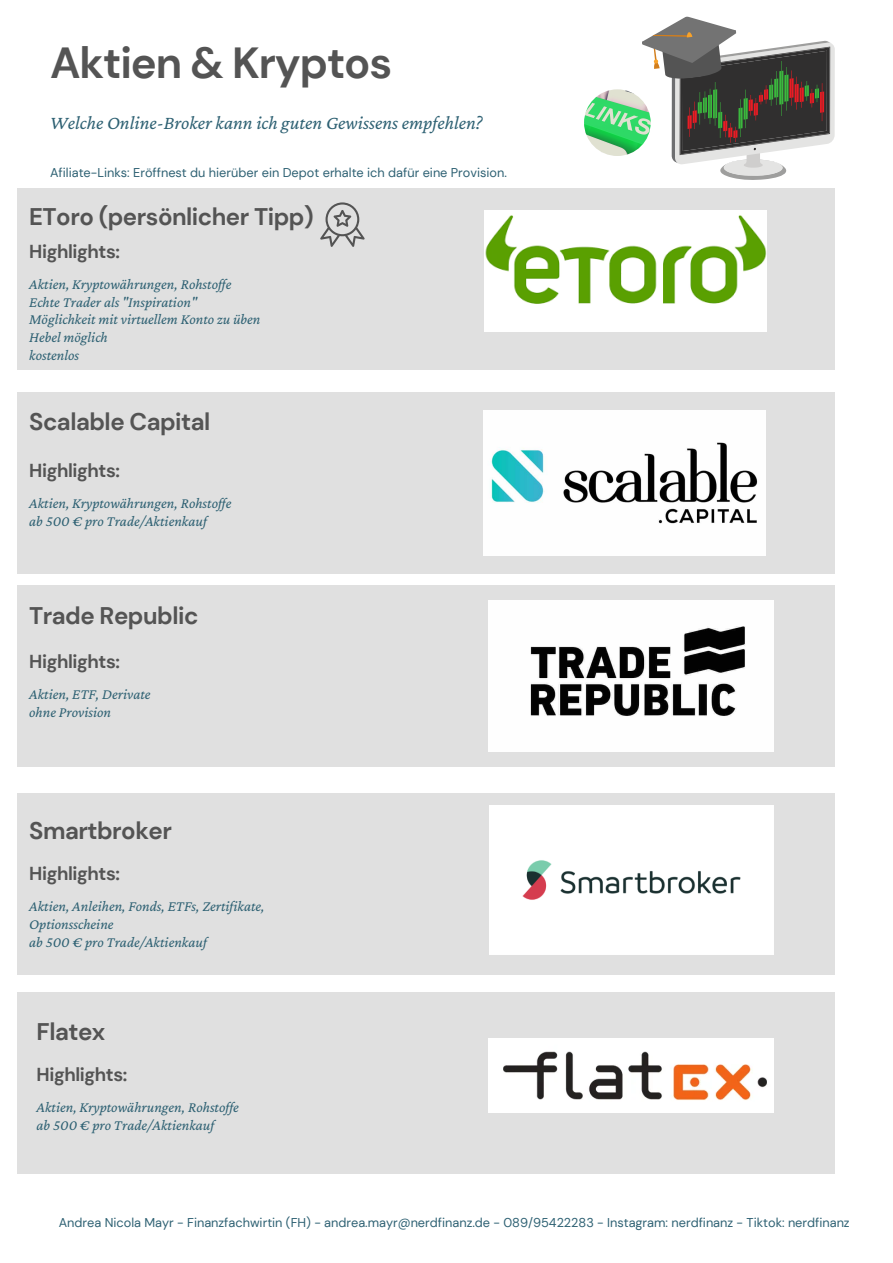
<style>
.page{position:relative;width:893px;height:1263px;background:#fff}
.page>*{position:absolute;margin:0;border:0;box-sizing:border-box;transform-origin:0 0}
.t1{font:700 43.42px "DM Sans";letter-spacing:-.025em;color:#545454}
.t2{font:700 24px "DM Sans";letter-spacing:-.02em;color:#545454}
.t3{font:italic 19.35px "Crimson Pro";color:#2e6173}
.t4{font:700 18.75px "DM Sans";letter-spacing:-.02em;color:#545454}
.t5{font:italic 15px/17.9px "Crimson Pro";color:#2e6173}
.t6{font:12.75px "DM Sans";color:#2e6173}
</style>
<div class="page">
<div style="left:17px;top:189px;width:818px;height:181px;background:#e0e0e0"></div>
<svg style="left:320px;top:202px;width:44px;height:45px"></svg>
<div style="left:17px;top:392px;width:818px;height:181px;background:#e0e0e0"></div>
<img style="left:484px;top:410px;width:282px;height:145px">
<div style="left:17px;top:585px;width:818px;height:181px;background:#e0e0e0"></div>
<div style="left:17px;top:794px;width:818px;height:181px;background:#e0e0e0"></div>
<div style="left:489px;top:806px;width:284px;height:148px;background:#fff"></div>
<div style="left:17px;top:993px;width:818px;height:181px;background:#e0e0e0"></div>
<img style="left:488px;top:1038px;width:285px;height:74px">
<img style="left:485px;top:211px;width:281px;height:120px">
<img style="left:488px;top:600px;width:285px;height:151px">
<svg style="left:639px;top:16px;width:196px;height:164px"></svg>
<img style="left:584px;top:89px;width:66px;height:67px;border-radius:50%">
<p class="t1" style="left:50px;top:35px;width:344px">Aktien &amp; Kryptos</p>
<p class="t3" style="left:50px;top:112px;width:434px">Welche Online-Broker kann ich guten Gewissens empfehlen?</p>
<p class="t6" style="left:50px;top:164px;width:458px">Afiliate-Links: Eröffnest du hierüber ein Depot erhalte ich dafür eine Provision.</p>
<p class="t2" style="left:29px;top:201px;width:286px">EToro (persönlicher Tipp)</p>
<p class="t4" style="left:29px;top:239px;width:92px">Highlights:</p>
<p class="t5" style="left:29px;top:275px;width:204px">Aktien, Kryptowährungen, Rohstof e</p>
<p class="t5" style="left:29px;top:293px;width:169px">Echte Trader als "Inspiration"</p>
<p class="t5" style="left:29px;top:310px;width:233px">Möglichkeit mit virtuellem Konto zu üben</p>
<p class="t5" style="left:29px;top:328px;width:80px">Hebel möglich</p>
<p class="t5" style="left:29px;top:346px;width:51px">kostenlos</p>
<p class="t2" style="left:29px;top:406px;width:183px">Scalable Capital</p>
<p class="t4" style="left:29px;top:458px;width:92px">Highlights:</p>
<p class="t5" style="left:29px;top:494px;width:204px">Aktien, Kryptowährungen, Rohstof e</p>
<p class="t5" style="left:29px;top:511px;width:179px">ab 500 € pro Trade/Aktienkauf</p>
<p class="t2" style="left:29px;top:600px;width:171px">Trade Republic</p>
<p class="t4" style="left:29px;top:649px;width:92px">Highlights:</p>
<p class="t5" style="left:29px;top:685px;width:123px">Aktien, ETF, Derivate</p>
<p class="t5" style="left:29px;top:702px;width:83px">ohne Provision</p>
<p class="t2" style="left:29px;top:815px;width:144px">Smartbroker</p>
<p class="t4" style="left:29px;top:861px;width:92px">Highlights:</p>
<p class="t5" style="left:29px;top:897px;width:237px">Aktien, Anleihen, Fonds, ETFs, Zertifikate,<br>Optionsscheine</p>
<p class="t5" style="left:29px;top:932px;width:179px">ab 500 € pro Trade/Aktienkauf</p>
<p class="t2" style="left:37px;top:1016px;width:70px">Flatex</p>
<p class="t4" style="left:37px;top:1063px;width:92px">Highlights:</p>
<p class="t5" style="left:37px;top:1098px;width:204px">Aktien, Kryptowährungen, Rohstof e</p>
<p class="t5" style="left:37px;top:1116px;width:179px">ab 500 € pro Trade/Aktienkauf</p>
<p class="t6" style="left:59px;top:1214px;width:792px">Andrea Nicola Mayr - Finanzfachwirtin (FH) - andrea.mayr@nerdfinanz.de - 089/95422283 - Instagram: nerdfinanz - Tiktok: nerdfinanz</p>
</div>
